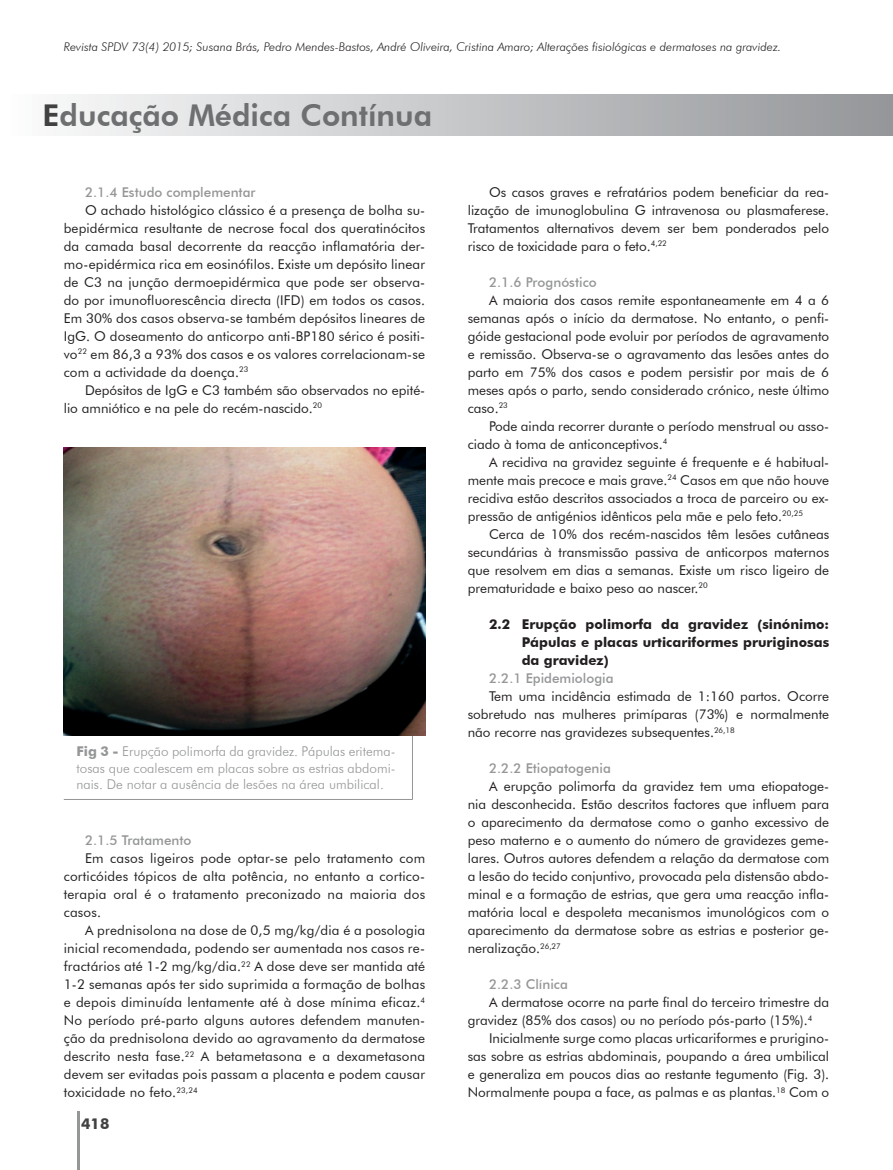
<style>
.page{position:relative;width:893px;height:1170px;background:#fff}
.page>*{position:absolute;margin:0;border:0;box-sizing:border-box;transform-origin:0 0}
.t1{font:800 30px "Futura BT";color:#6d6f71}
.t2{font:700 15px "Futura BT";color:#414142}
.t3{font:13.5px/18px "Futura BT";color:#231f20;text-align:justify}
.t4{font:300 13.5px/16.2px "Futura BT";color:#949698;text-align:justify}
.t5{font:500 13.5px "Futura BT";color:#949698}
.t6{font:700 13.5px/18px "Futura BT";color:#231f20;text-align:justify}
.t7{font:italic 300 12px "Futura BT";color:#231f20}
.s1{color:#414142}
.s2{font-weight:700}
</style>
<div class="page">
<div style="left:0;top:94px;width:893px;height:41px;background:linear-gradient(to right,#fdfdfd,#939598)"></div>
<hr style="left:77px;top:1111px;width:3px;height:58px;background:#949698">
<hr style="left:412px;top:735px;width:1px;height:64px;background:#949698">
<hr style="left:64px;top:799px;width:349px;height:1px;background:#949698">
<img style="left:64px;top:447px;width:361px;height:288px">
<p class="t7" style="left:64px;top:39px;width:719px">Revista SPDV 73(4) 2015; Susana Brás, Pedro Mendes-Bastos, André Oliveira, Cristina Amaro; Alterações fisiológicas e dermatoses na gravidez.</p>
<h1 class="t1" style="left:43px;top:97px;width:391px"><span class="s1">E</span>ducação Médica Contínua</h1>
<p class="t5" style="left:85px;top:184px;width:172px">2.1.4 Estudo complementar</p>
<p class="t3" style="left:64px;top:201px;width:363px;text-indent:21px">O achado histológico clássico é a presença de bolha su&shy;bepidérmica resultante de necrose focal dos queratinócitos da camada basal decorrente da reacção inflamatória der&shy;mo-epidérmica rica em eosinófilos. Existe um depósito linear de C3 na junção dermoepidérmica que pode ser observa&shy;do por imunofluorescência directa (IFD) em todos os casos.<br>Em 30% dos casos observa-se também depósitos lineares de IgG. O doseamento do anticorpo anti-BP180 sérico é positi&shy;vo<sup>22</sup> em 86,3 a 93% dos casos e os valores correlacionam-se com a actividade da doença.<sup>23</sup></p>
<p class="t3" style="left:64px;top:381px;width:363px;text-indent:21px">Depósitos de IgG e C3 também são observados no epité&shy;lio amniótico e na pele do recém-nascido.<sup>20</sup></p>
<p class="t4" style="left:77px;top:743px;width:320px"><span class="s2">Fig 3 -</span> Erupção polimorfa da gravidez. Pápulas eritema&shy;tosas que coalescem em placas sobre as estrias abdomi&shy;nais. De notar a ausência de lesões na área umbilical.</p>
<p class="t5" style="left:85px;top:832px;width:108px">2.1.5 Tratamento</p>
<p class="t3" style="left:64px;top:849px;width:363px;text-indent:21px">Em casos ligeiros pode optar-se pelo tratamento com corticóides tópicos de alta potência, no entanto a cortico&shy;terapia oral é o tratamento preconizado na maioria dos casos.</p>
<p class="t3" style="left:64px;top:921px;width:363px;text-indent:21px">A prednisolona na dose de 0,5 mg/kg/dia é a posologia inicial recomendada, podendo ser aumentada nos casos re&shy;fractários até 1-2 mg/kg/dia.<sup>22</sup> A dose deve ser mantida até 1-2 semanas após ter sido suprimida a formação de bolhas e depois diminuída lentamente até à dose mínima eficaz.<sup>4<br></sup>No período pré-parto alguns autores defendem manuten&shy;ção da prednisolona devido ao agravamento da dermatose descrito nesta fase.<sup>22</sup> A betametasona e a dexametasona devem ser evitadas pois passam a placenta e podem causar toxicidade no feto.<sup>23,24</sup></p>
<p class="t2" style="left:81px;top:1114px;width:30px">418</p>
<p class="t3" style="left:468px;top:183px;width:363px;text-indent:21px">Os casos graves e refratários podem beneficiar da rea&shy;lização de imunoglobulina G intravenosa ou plasmaferese.<br>Tratamentos alternativos devem ser bem ponderados pelo risco de toxicidade para o feto.<sup>4,22</sup></p>
<p class="t5" style="left:489px;top:274px;width:109px">2.1.6 Prognóstico</p>
<p class="t3" style="left:468px;top:291px;width:363px;text-indent:21px">A maioria dos casos remite espontaneamente em 4 a 6 semanas após o início da dermatose. No entanto, o penfi&shy;góide gestacional pode evoluir por períodos de agravamento e remissão. Observa-se o agravamento das lesões antes do parto em 75% dos casos e podem persistir por mais de 6 meses após o parto, sendo considerado crónico, neste último caso.<sup>23</sup></p>
<p class="t3" style="left:468px;top:417px;width:363px;text-indent:21px">Pode ainda recorrer durante o período menstrual ou asso&shy;ciado à toma de anticonceptivos.<sup>4</sup></p>
<p class="t3" style="left:468px;top:453px;width:363px;text-indent:21px">A recidiva na gravidez seguinte é frequente e é habitual&shy;mente mais precoce e mais grave.<sup>24</sup> Casos em que não houve recidiva estão descritos associados a troca de parceiro ou ex&shy;pressão de antigénios idênticos pela mãe e pelo feto.<sup>20,25</sup></p>
<p class="t3" style="left:468px;top:525px;width:363px;text-indent:21px">Cerca de 10% dos recém-nascidos têm lesões cutâneas secundárias à transmissão passiva de anticorpos maternos que resolvem em dias a semanas. Existe um risco ligeiro de prematuridade e baixo peso ao nascer.<sup>20</sup></p>
<p class="t6" style="left:522px;top:615px;width:309px;text-indent:-33px">2.2 Erupção polimorfa da gravidez (sinónimo:<br>Pápulas e placas urticariformes pruriginosas da gravidez)</p>
<p class="t5" style="left:489px;top:670px;width:126px">2.2.1 Epidemiologia</p>
<p class="t3" style="left:468px;top:687px;width:363px;text-indent:21px">Tem uma incidência estimada de 1:160 partos. Ocorre sobretudo nas mulheres primíparas (73%) e normalmente não recorre nas gravidezes subsequentes.<sup>26,18</sup></p>
<p class="t5" style="left:489px;top:760px;width:123px">2.2.2 Etiopatogenia</p>
<p class="t3" style="left:468px;top:777px;width:363px;text-indent:21px">A erupção polimorfa da gravidez tem uma etiopatoge&shy;nia desconhecida. Estão descritos factores que influem para o aparecimento da dermatose como o ganho excessivo de peso materno e o aumento do número de gravidezes geme&shy;lares. Outros autores defendem a relação da dermatose com a lesão do tecido conjuntivo, provocada pela distensão abdo&shy;minal e a formação de estrias, que gera uma reacção infla&shy;matória local e despoleta mecanismos imunológicos com o aparecimento da dermatose sobre as estrias e posterior ge&shy;neralização.<sup>26,27</sup></p>
<p class="t5" style="left:489px;top:976px;width:80px">2.2.3 Clínica</p>
<p class="t3" style="left:468px;top:993px;width:363px;text-indent:21px">A dermatose ocorre na parte final do terceiro trimestre da gravidez (85% dos casos) ou no período pós-parto (15%).<sup>4</sup></p>
<p class="t3" style="left:468px;top:1029px;width:363px;text-indent:21px">Inicialmente surge como placas urticariformes e prurigino&shy;sas sobre as estrias abdominais, poupando a área umbilical e generaliza em poucos dias ao restante tegumento (Fig. 3).<br>Normalmente poupa a face, as palmas e as plantas.<sup>18</sup> Com o</p>
</div>
